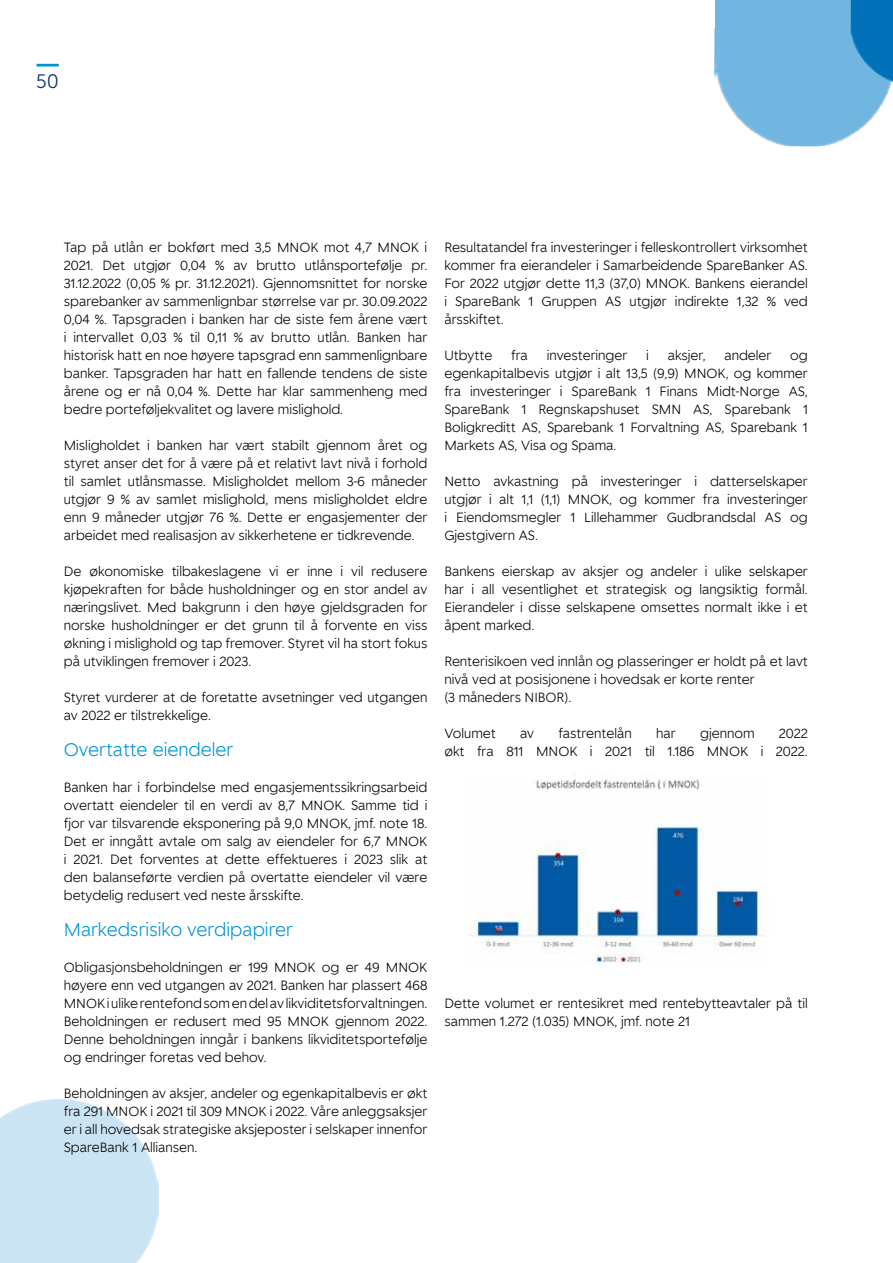
<style>
.page{position:relative;width:893px;height:1263px;background:#fff}
.page>*{position:absolute;margin:0;border:0;box-sizing:border-box;transform-origin:0 0}
.t1{font:19.5px "Museo Sans Rounded 300";color:#133473}
.t2{font:300 18px "Spare Bank 1";color:#0095d6}
.t3{font:300 13.05px/18px "Spare Bank 1";color:#000;text-align:justify}
</style>
<div class="page">
<hr style="left:37px;top:64px;width:22px;height:3px;background:#0095d6">
<img style="left:0;top:1099px;width:159px;height:164px">
<img style="left:466px;top:779px;width:299px;height:184px">
<img style="left:714px;top:0;width:177px;height:147px">
<img style="left:850px;top:0;width:43px;height:85px">
<h1 class="t1" style="left:36px;top:71px;width:24px">50</h1>
<p class="t3" style="left:64px;top:238px;width:365px">Tap på utlån er bokført med 3,5 MNOK mot 4,7 MNOK i 2021. Det utgjør 0,04 % av brutto utlånsportefølje pr.<br>31.12.2022 (0,05 % pr. 31.12.2021). Gjennomsnittet for norske sparebanker av sammenlignbar størrelse var pr. 30.09.2022<br>0,04 %. Tapsgraden i banken har de siste fem årene vært i intervallet 0,03 % til 0,11 % av brutto utlån. Banken har historisk hatt en noe høyere tapsgrad enn sammenlignbare banker. Tapsgraden har hatt en fallende tendens de siste årene og er nå 0,04 %. Dette har klar sammenheng med bedre porteføljekvalitet og lavere mislighold.</p>
<p class="t3" style="left:64px;top:436px;width:365px">Misligholdet i banken har vært stabilt gjennom året og styret anser det for å være på et relativt lavt nivå i forhold til samlet utlånsmasse. Misligholdet mellom 3-6 måneder utgjør 9 % av samlet mislighold, mens misligholdet eldre enn 9 måneder utgjør 76 %. Dette er engasjementer der arbeidet med realisasjon av sikkerhetene er tidkrevende.</p>
<p class="t3" style="left:64px;top:562px;width:365px">De økonomiske tilbakeslagene vi er inne i vil redusere kjøpekraften for både husholdninger og en stor andel av næringslivet. Med bakgrunn i den høye gjeldsgraden for norske husholdninger er det grunn til å forvente en viss økning i mislighold og tap fremover. Styret vil ha stort fokus på utviklingen fremover i 2023.</p>
<p class="t3" style="left:64px;top:688px;width:365px">Styret vurderer at de foretatte avsetninger ved utgangen av 2022 er tilstrekkelige.</p>
<h2 class="t2" style="left:64px;top:738px;width:171px">Overtatte eiendeler</h2>
<p class="t3" style="left:64px;top:778px;width:365px">Banken har i forbindelse med engasjementssikringsarbeid overtatt eiendeler til en verdi av 8,7 MNOK. Samme tid i fjor var tilsvarende eksponering på 9,0 MNOK, jmf. note 18.<br>Det er inngått avtale om salg av eiendeler for 6,7 MNOK i 2021. Det forventes at dette effektueres i 2023 slik at den balanseførte verdien på overtatte eiendeler vil være betydelig redusert ved neste årsskifte.</p>
<h2 class="t2" style="left:64px;top:918px;width:231px">Markedsrisiko verdipapirer</h2>
<p class="t3" style="left:64px;top:958px;width:365px">Obligasjonsbeholdningen er 199 MNOK og er 49 MNOK høyere enn ved utgangen av 2021. Banken har plassert 468<br>MNOK i ulike rentefond som en del av likviditetsforvaltningen.<br>Beholdningen er redusert med 95 MNOK gjennom 2022.<br>Denne beholdningen inngår i bankens likviditetsportefølje og endringer foretas ved behov.</p>
<p class="t3" style="left:64px;top:1084px;width:365px">Beholdningen av aksjer, andeler og egenkapitalbevis er økt fra 291 MNOK i 2021 til 309 MNOK i 2022. Våre anleggsaksjer er i all hovedsak strategiske aksjeposter i selskaper innenfor SpareBank 1 Alliansen.</p>
<p class="t3" style="left:444px;top:238px;width:365px">Resultatandel fra investeringer i felleskontrollert virksomhet kommer fra eierandeler i Samarbeidende SpareBanker AS.<br>For 2022 utgjør dette 11,3 (37,0) MNOK. Bankens eierandel i SpareBank 1 Gruppen AS utgjør indirekte 1,32 % ved årsskiftet.</p>
<p class="t3" style="left:444px;top:346px;width:49px">Utbytte</p>
<p class="t3" style="left:511px;top:346px;width:18px">fra</p>
<p class="t3" style="left:547px;top:346px;width:82px">investeringer</p>
<p class="t3" style="left:646px;top:346px;width:4px">i</p>
<p class="t3" style="left:668px;top:346px;width:39px">aksjer,</p>
<p class="t3" style="left:724px;top:346px;width:49px">andeler</p>
<p class="t3" style="left:444px;top:346px;width:365px;text-indent:346px">og egenkapitalbevis utgjør i alt 13,5 (9,9) MNOK, og kommer fra investeringer i SpareBank 1 Finans Midt-Norge AS, SpareBank 1 Regnskapshuset SMN AS, Sparebank 1<br>Boligkreditt AS, Sparebank 1 Forvaltning AS, Sparebank 1<br>Markets AS, Visa og Spama.</p>
<p class="t3" style="left:444px;top:472px;width:365px">Netto avkastning på investeringer i datterselskaper utgjør i alt 1,1 (1,1) MNOK, og kommer fra investeringer i Eiendomsmegler 1 Lillehammer Gudbrandsdal AS og Gjestgivern AS.</p>
<p class="t3" style="left:444px;top:562px;width:365px">Bankens eierskap av aksjer og andeler i ulike selskaper har i all vesentlighet et strategisk og langsiktig formål.<br>Eierandeler i disse selskapene omsettes normalt ikke i et åpent marked.</p>
<p class="t3" style="left:444px;top:652px;width:365px;text-align:left">Renterisikoen ved innlån og plasseringer er holdt på et lavt nivå ved at posisjonene i hovedsak er korte renter<br>(3 måneders NIBOR).</p>
<p class="t3" style="left:444px;top:724px;width:53px">Volumet</p>
<p class="t3" style="left:520px;top:724px;width:16px">av</p>
<p class="t3" style="left:558px;top:724px;width:75px">fastrentelån</p>
<p class="t3" style="left:656px;top:724px;width:21px">har</p>
<p class="t3" style="left:700px;top:724px;width:56px">gjennom</p>
<p class="t3" style="left:444px;top:724px;width:365px;text-align:right">2022<br>økt fra 811 MNOK i 2021 til 1.186 MNOK i 2022.</p>
<p class="t3" style="left:444px;top:994px;width:365px">Dette volumet er rentesikret med rentebytteavtaler på til sammen 1.272 (1.035) MNOK, jmf. note 21</p>
</div>
